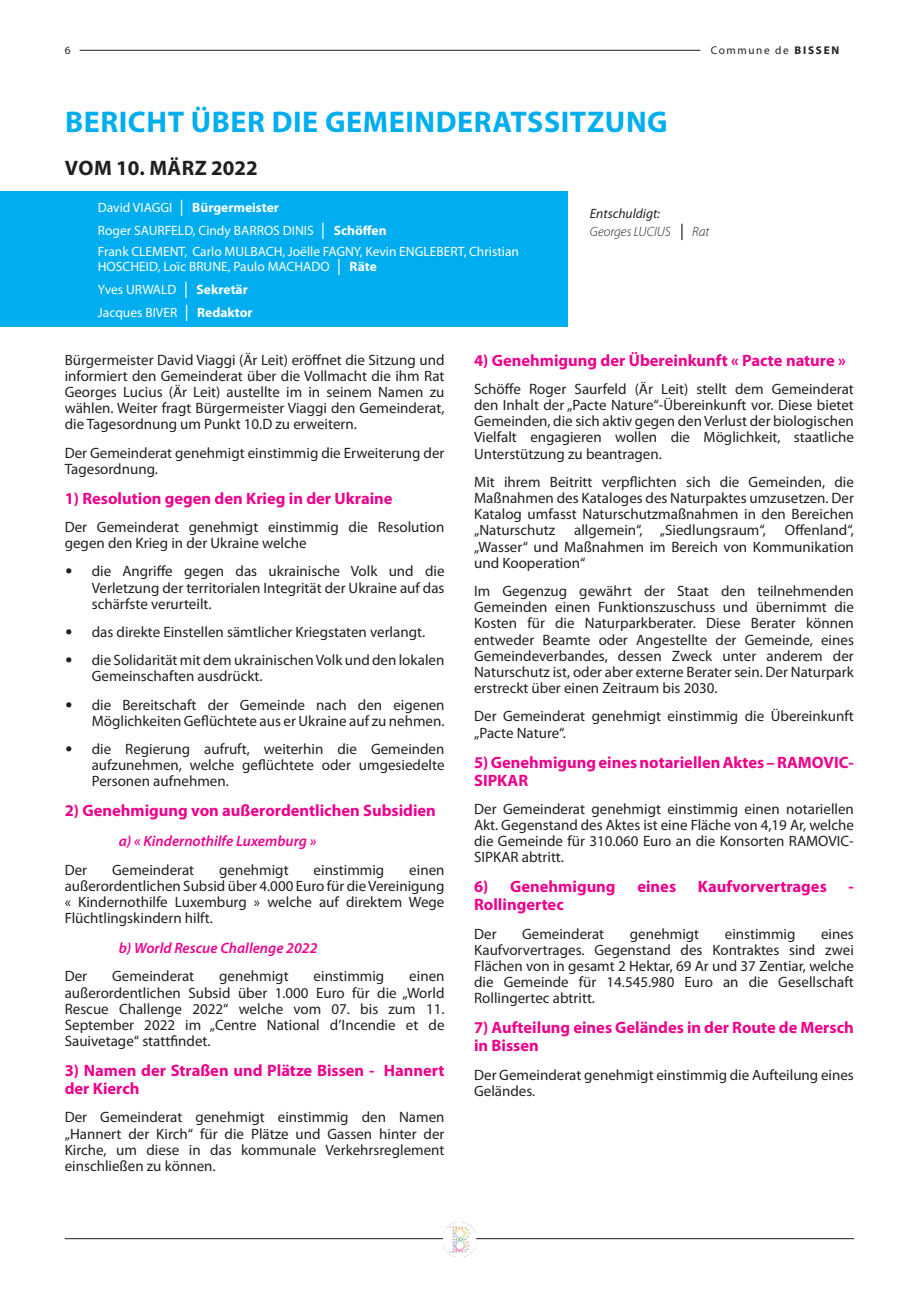
<style>
.page{position:relative;width:919px;height:1289px;background:#fff}
.page>*{position:absolute;margin:0;border:0;box-sizing:border-box;transform-origin:0 0}
.t1{font:700 30px "Myriad Pro";letter-spacing:.02em;color:#00aeef}
.t2{font:700 21px "Myriad Pro";letter-spacing:.01em;color:#231f20}
.t3{font:700 16.5px/18px "Myriad Pro";color:#ed028c}
.t4{font:15px/16.2px "Myriad Pro";color:#231f20;text-align:justify}
.t5{font:italic 600 15px "Myriad Pro";color:#ed028c}
.t6{font:13.5px/14.5px "Myriad Pro";color:#fff}
.t7{font:700 13.5px "Myriad Pro";color:#fff}
.t8{font:italic 300 13.5px "Myriad Pro";color:#231f20}
.t9{font:italic 13.5px "Myriad Pro";color:#231f20}
.t10{font:11.25px "Myriad Pro";letter-spacing:.14em;color:#231f20}
.s1{font-weight:700}
.s2{font-weight:400}
.s3{font-family:"Arial";font-weight:400}
.s4{font-family:"Arial"}
.s5{font-family:"Arial";font-weight:400;font-style:normal}
.s6{font-family:"Calibri";font-size:16.5px}
</style>
<div class="page">
<hr style="left:80px;top:50px;width:620px;height:1px;background:#231f20">
<hr style="left:65px;top:1238px;width:789px;height:1px;background:#231f20">
<img style="left:443px;top:1222px;width:32px;height:34px">
<div style="left:0;top:191px;width:570px;height:136px;background:#00aeef"></div>
<div style="left:568px;top:191px;width:285px;height:136px;background:#fff"></div>
<p class="t10" style="left:65px;top:44px;width:7px">6</p>
<p class="t10" style="left:710px;top:44px;width:130px">Commune de <span class="s1">BISSEN</span></p>
<p class="t1" style="left:65px;top:102px;width:604px">BERICHT ÜBER DIE GEMEINDERATSSITZUNG</p>
<p class="t2" style="left:65px;top:154px;width:194px">VOM 10. MÄRZ 2022</p>
<p class="t7" style="left:98px;top:198px;width:183px"><span class="s2">David VIAGGI</span> <span class="s3">│</span> Bürgermeister</p>
<p class="t6" style="left:98px;top:223px;width:290px">Roger SAURFELD, Cindy BARROS DINIS <span class="s4">│</span> <span class="s1">Schöffen</span></p>
<p class="t6" style="left:98px;top:244px;width:422px">Frank CLEMENT, Carlo MULBACH, Joëlle FAGNY, Kevin ENGLEBERT, Christian<br>HOSCHEID, Loïc BRUNE, Paulo MACHADO <span class="s4">│</span> <span class="s1">Räte</span></p>
<p class="t6" style="left:98px;top:282px;width:151px">Yves URWALD <span class="s4">│</span> <span class="s1">Sekretär</span></p>
<p class="t6" style="left:98px;top:305px;width:156px">Jacques BIVER <span class="s4">│</span> <span class="s1">Redaktor</span></p>
<p class="t9" style="left:590px;top:205px;width:72px">Entschuldigt:</p>
<p class="t8" style="left:590px;top:223px;width:121px">Georges LUCIUS <span class="s5">│</span> Rat</p>
<p class="t4" style="left:65px;top:351px;width:381px">Bürgermeister David Viaggi (Är Leit) eröffnet die Sitzung und informiert den Gemeinderat über die Vollmacht die ihm Rat Georges Lucius (Är Leit) austellte im in seinem Namen zu wählen. Weiter fragt Bürgermeister Viaggi den Gemeinderat, die Tagesordnung um Punkt 10.D zu erweitern.</p>
<p class="t4" style="left:65px;top:444px;width:381px">Der Gemeinderat genehmigt einstimmig die Erweiterung der<br>Tagesordnung.</p>
<p class="t3" style="left:65px;top:488px;width:329px">1) Resolution gegen den Krieg in der Ukraine</p>
<p class="t4" style="left:65px;top:518px;width:381px">Der Gemeinderat genehmigt einstimmig die Resolution gegen den Krieg in der Ukraine welche</p>
<p class="t4" style="left:92px;top:563px;width:354px;text-indent:-27px"><span class="s6">•</span> die Angriffe gegen das ukrainische Volk und die Verletzung der territorialen Integrität der Ukraine auf das schärfste verurteilt.</p>
<p class="t4" style="left:65px;top:623px;width:362px"><span class="s6">•</span> das direkte Einstellen sämtlicher Kriegstaten verlangt.</p>
<p class="t4" style="left:92px;top:651px;width:354px;text-indent:-27px"><span class="s6">•</span> die Solidarität mit dem ukrainischen Volk und den lokalen<br>Gemeinschaften ausdrückt.</p>
<p class="t4" style="left:65px;top:696px;width:381px;text-align:right"><span class="s6">•</span> die Bereitschaft der Gemeinde nach den eigenen<br>Möglichkeiten Geflüchtete aus er Ukraine auf zu nehmen.</p>
<p class="t4" style="left:92px;top:740px;width:354px;text-indent:-27px"><span class="s6">•</span> die Regierung aufruft, weiterhin die Gemeinden aufzunehmen, welche geflüchtete oder umgesiedelte Personen aufnehmen.</p>
<p class="t3" style="left:65px;top:801px;width:373px">2) Genehmigung von außerordentlichen Subsidien</p>
<p class="t5" style="left:119px;top:831px;width:199px">a) « Kindernothilfe Luxemburg »</p>
<p class="t4" style="left:65px;top:861px;width:24px">Der</p>
<p class="t4" style="left:112px;top:861px;width:84px">Gemeinderat</p>
<p class="t4" style="left:219px;top:861px;width:71px">genehmigt</p>
<p class="t4" style="left:313px;top:861px;width:72px">einstimmig</p>
<p class="t4" style="left:65px;top:861px;width:381px;text-indent:344px">einen außerordentlichen Subsid über 4.000 Euro für die Vereinigung « Kindernothilfe Luxemburg » welche auf direktem Wege Flüchtlingskindern hilft.</p>
<p class="t5" style="left:119px;top:938px;width:200px">b) World Rescue Challenge 2022</p>
<p class="t4" style="left:65px;top:967px;width:24px">Der</p>
<p class="t4" style="left:112px;top:967px;width:84px">Gemeinderat</p>
<p class="t4" style="left:219px;top:967px;width:71px">genehmigt</p>
<p class="t4" style="left:313px;top:967px;width:72px">einstimmig</p>
<p class="t4" style="left:65px;top:967px;width:381px;text-indent:344px">einen außerordentlichen Subsid über 1.000 Euro für die „World Rescue Challenge 2022“ welche vom 07. bis zum 11.<br>September 2022 im „Centre National d’Incendie et de Sauivetage“ stattfindet.</p>
<p class="t3" style="left:65px;top:1061px;width:381px">3) Namen der Straßen und Plätze Bissen - Hannert der Kierch</p>
<p class="t4" style="left:65px;top:1108px;width:381px">Der Gemeinderat genehmigt einstimmig den Namen „Hannert der Kirch“ für die Plätze und Gassen hinter der Kirche, um diese in das kommunale Verkehrsreglement einschließen zu können.</p>
<p class="t3" style="left:474px;top:350px;width:373px">4) Genehmigung der Übereinkunft « Pacte nature »</p>
<p class="t4" style="left:474px;top:380px;width:381px">Schöffe Roger Saurfeld (Är Leit) stellt dem Gemeinderat den Inhalt der „Pacte Nature“-Übereinkunft vor. Diese bietet Gemeinden, die sich aktiv gegen den Verlust der biologischen Vielfalt engagieren wollen die Möglichkeit, staatliche Unterstützung zu beantragen.</p>
<p class="t4" style="left:474px;top:473px;width:381px">Mit ihrem Beitritt verpflichten sich die Gemeinden, die Maßnahmen des Kataloges des Naturpaktes umzusetzen. Der Katalog umfasst Naturschutzmaßnahmen in den Bereichen „Naturschutz</p>
<p class="t4" style="left:474px;top:522px;width:381px;text-indent:311px">Offenland“, „Wasser“ und Maßnahmen im Bereich von Kommunikation und Kooperation“</p>
<p class="t4" style="left:474px;top:582px;width:381px">Im Gegenzug gewährt der Staat den teilnehmenden Gemeinden einen Funktionszuschuss und übernimmt die Kosten für die Naturparkberater. Diese Berater können entweder Beamte oder Angestellte der Gemeinde, eines Gemeindeverbandes, dessen Zweck unter anderem der Naturschutz ist, oder aber externe Berater sein. Der Naturpark erstreckt über einen Zeitraum bis 2030.</p>
<p class="t4" style="left:474px;top:708px;width:381px">Der Gemeinderat genehmigt einstimmig die Übereinkunft „Pacte Nature“.</p>
<p class="t3" style="left:474px;top:752px;width:381px">5) Genehmigung eines notariellen Aktes – RAMOVIC-<br>SIPKAR</p>
<p class="t4" style="left:474px;top:800px;width:381px">Der Gemeinderat genehmigt einstimmig einen notariellen Akt. Gegenstand des Aktes ist eine Fläche von 4,19 Ar, welche die Gemeinde für 310.060 Euro an die Konsorten RAMOVIC-SIPKAR abtritt.</p>
<p class="t3" style="left:474px;top:877px;width:143px">6) Genehmigung</p>
<p class="t3" style="left:637px;top:877px;width:40px">eines</p>
<p class="t3" style="left:697px;top:877px;width:130px">Kaufvorvertrages</p>
<p class="t3" style="left:848px;top:877px;width:7px">-</p>
<p class="t3" style="left:474px;top:895px;width:91px">Rollingertec</p>
<p class="t4" style="left:474px;top:925px;width:24px">Der</p>
<p class="t4" style="left:522px;top:925px;width:84px">Gemeinderat</p>
<p class="t4" style="left:629px;top:925px;width:71px">genehmigt</p>
<p class="t4" style="left:724px;top:925px;width:72px">einstimmig</p>
<p class="t4" style="left:574px;top:522px;width:193px">allgemein“, „Siedlungsraum“,</p>
<p class="t4" style="left:474px;top:925px;width:381px;text-indent:347px">eines Kaufvorvertrages. Gegenstand des Kontraktes sind zwei Flächen von in gesamt 2 Hektar, 69 Ar und 37 Zentiar, welche die Gemeinde für 14.545.980 Euro an die Gesellschaft Rollingertec abtritt.</p>
<p class="t3" style="left:474px;top:1018px;width:381px">7) Aufteilung eines Geländes in der Route de Mersch in Bissen</p>
<p class="t4" style="left:474px;top:1066px;width:381px">Der Gemeinderat genehmigt einstimmig die Aufteilung eines<br>Geländes.</p>
</div>
